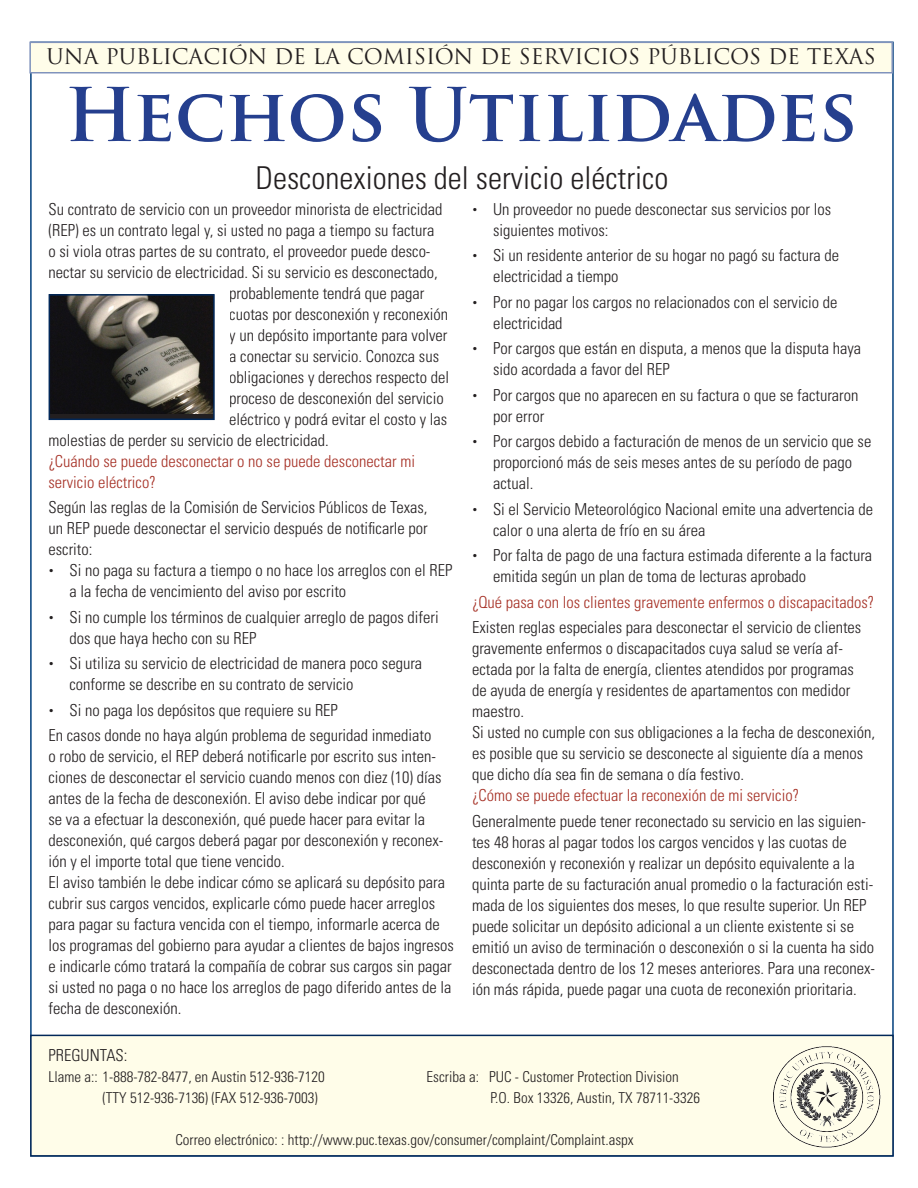
<style>
.page{position:relative;width:918px;height:1188px;background:#fff}
.page>*{position:absolute;margin:0;border:0;box-sizing:border-box;transform-origin:0 0}
.Black_headers{font:700 72px "Trajan Pro";color:#253f8e}
.t1{font:300 condensed 31.5px "Univers LT Std";color:#231f20}
.Black_headers-2{font:21px "Trajan Pro";color:#231f20}
.Bullets{font:300 condensed 16.5px/21px "Univers LT Std";color:#231f20}
.Red_sub_headers{font:300 condensed 16.5px/21px "Univers LT Std";color:#a63126}
.t2{font:300 condensed 15px "Univers LT Std";color:#231f20}
.s1{font-family:"Mrs Eaves OT";font-weight:400;font-stretch:normal;font-size:21px}
</style>
<div class="page">
<div style="left:30px;top:42px;width:864px;height:1115px;background:#fff;border:2px solid #003f7c"></div>
<div style="left:29px;top:42px;width:864px;height:32px;background:#fffde9;border:2px solid #8093bc"></div>
<div style="left:30px;top:1035px;width:864px;height:122px;background:#fffde9;border:2px solid #022859"></div>
<svg style="left:52px;top:413px;width:160px;height:4px"></svg>
<img style="left:52px;top:297px;width:160px;height:116px">
<div style="left:49px;top:294px;width:166px;height:126px;border:2px solid #022859"></div>
<img style="left:773px;top:1046px;width:108px;height:102px">
<p class="Black_headers-2" style="left:47px;top:43px;width:831px">UNA PUBLICACIÓN DE LA COMISIÓN DE SERVICIOS PÚBLICOS DE TEXAS</p>
<p class="Black_headers" style="left:65px;top:70px;width:794px">Hechos Utilidades</p>
<p class="t1" style="left:256px;top:159px;width:414px">Desconexiones del servicio eléctrico</p>
<p class="Bullets" style="left:49px;top:199px;width:395px">Su contrato de servicio con un proveedor minorista de electricidad</p>
<p class="Bullets" style="left:49px;top:220px;width:387px">(REP) es un contrato legal y, si usted no paga a tiempo su factura</p>
<p class="Bullets" style="left:49px;top:241px;width:384px">o si viola otras partes de su contrato, el proveedor puede desco-</p>
<p class="Bullets" style="left:49px;top:262px;width:391px">nectar su servicio de electricidad. Si su servicio es desconectado,</p>
<p class="Bullets" style="left:229px;top:283px;width:197px">probablemente tendrá que pagar</p>
<p class="Bullets" style="left:229px;top:304px;width:220px">cuotas por desconexión y reconexión</p>
<p class="Bullets" style="left:229px;top:325px;width:220px">y un depósito importante para volver</p>
<p class="Bullets" style="left:229px;top:346px;width:211px">a conectar su servicio. Conozca sus</p>
<p class="Bullets" style="left:229px;top:367px;width:221px">obligaciones y derechos respecto del</p>
<p class="Bullets" style="left:229px;top:388px;width:216px">proceso de desconexión del servicio</p>
<p class="Bullets" style="left:229px;top:409px;width:220px">eléctrico y podrá evitar el costo y las</p>
<p class="Bullets" style="left:49px;top:430px;width:282px">molestias de perder su servicio de electricidad.</p>
<p class="Red_sub_headers" style="left:49px;top:451px;width:368px">¿Cuándo se puede desconectar o no se puede desconectar mi servicio eléctrico?</p>
<p class="Bullets" style="left:49px;top:497px;width:381px;text-align:justify">Según las reglas de la Comisión de Servicios Públicos de Texas, un REP puede desconectar el servicio después de notificarle por escrito:</p>
<p class="Bullets" style="left:70px;top:560px;width:384px;text-indent:-21px"><span class="s1">•</span> Si no paga su factura a tiempo o no hace los arreglos con el REP a la fecha de vencimiento del aviso por escrito</p>
<p class="Bullets" style="left:70px;top:607px;width:371px;text-indent:-21px"><span class="s1">•</span> Si no cumple los términos de cualquier arreglo de pagos diferi dos que haya hecho con su REP</p>
<p class="Bullets" style="left:70px;top:653px;width:354px;text-indent:-21px"><span class="s1">•</span> Si utiliza su servicio de electricidad de manera poco segura conforme se describe en su contrato de servicio</p>
<p class="Bullets" style="left:49px;top:700px;width:291px"><span class="s1">•</span> Si no paga los depósitos que requiere su REP</p>
<p class="Bullets" style="left:49px;top:725px;width:396px">En casos donde no haya algún problema de seguridad inmediato<br>o robo de servicio, el REP deberá notificarle por escrito sus inten&shy;ciones de desconectar el servicio cuando menos con diez (10) días antes de la fecha de desconexión. El aviso debe indicar por qué se va a efectuar la desconexión, qué puede hacer para evitar la desconexión, qué cargos deberá pagar por desconexión y reconex&shy;ión y el importe total que tiene vencido.</p>
<p class="Bullets" style="left:49px;top:872px;width:407px">El aviso también le debe indicar cómo se aplicará su depósito para cubrir sus cargos vencidos, explicarle cómo puede hacer arreglos para pagar su factura vencida con el tiempo, informarle acerca de los programas del gobierno para ayudar a clientes de bajos ingresos e indicarle cómo tratará la compañía de cobrar sus cargos sin pagar si usted no paga o no hace los arreglos de pago diferido antes de la fecha de desconexión.</p>
<p class="Bullets" style="left:493px;top:199px;width:340px;text-indent:-21px"><span class="s1">•</span> Un proveedor no puede desconectar sus servicios por los siguientes motivos:</p>
<p class="Bullets" style="left:493px;top:245px;width:348px;text-indent:-21px"><span class="s1">•</span> Si un residente anterior de su hogar no pagó su factura de electricidad a tiempo</p>
<p class="Bullets" style="left:493px;top:292px;width:346px;text-indent:-21px"><span class="s1">•</span> Por no pagar los cargos no relacionados con el servicio de electricidad</p>
<p class="Bullets" style="left:493px;top:338px;width:370px;text-indent:-21px"><span class="s1">•</span> Por cargos que están en disputa, a menos que la disputa haya sido acordada a favor del REP</p>
<p class="Bullets" style="left:493px;top:385px;width:367px;text-indent:-21px"><span class="s1">•</span> Por cargos que no aparecen en su factura o que se facturaron por error</p>
<p class="Bullets" style="left:493px;top:431px;width:380px;text-indent:-21px"><span class="s1">•</span> Por cargos debido a facturación de menos de un servicio que se proporcionó más de seis meses antes de su período de pago actual.</p>
<p class="Bullets" style="left:493px;top:499px;width:382px;text-indent:-21px"><span class="s1">•</span> Si el Servicio Meteorológico Nacional emite una advertencia de calor o una alerta de frío en su área</p>
<p class="Bullets" style="left:493px;top:545px;width:381px;text-indent:-21px"><span class="s1">•</span> Por falta de pago de una factura estimada diferente a la factura emitida según un plan de toma de lecturas aprobado</p>
<p class="Red_sub_headers" style="left:472px;top:592px;width:404px">¿Qué pasa con los clientes gravemente enfermos o discapacitados?</p>
<p class="Bullets" style="left:472px;top:617px;width:391px">Existen reglas especiales para desconectar el servicio de clientes gravemente enfermos o discapacitados cuya salud se vería af&shy;ectada por la falta de energía, clientes atendidos por programas de ayuda de energía y residentes de apartamentos con medidor maestro.</p>
<p class="Bullets" style="left:472px;top:722px;width:405px">Si usted no cumple con sus obligaciones a la fecha de desconexión, es posible que su servicio se desconecte al siguiente día a menos que dicho día sea fin de semana o día festivo.</p>
<p class="Red_sub_headers" style="left:472px;top:785px;width:329px">¿Cómo se puede efectuar la reconexión de mi servicio?</p>
<p class="Bullets" style="left:472px;top:811px;width:405px">Generalmente puede tener reconectado su servicio en las siguien&shy;tes 48 horas al pagar todos los cargos vencidos y las cuotas de desconexión y reconexión y realizar un depósito equivalente a la quinta parte de su facturación anual promedio o la facturación esti&shy;mada de los siguientes dos meses, lo que resulte superior. Un REP puede solicitar un depósito adicional a un cliente existente si se emitió un aviso de terminación o desconexión o si la cuenta ha sido desconectada dentro de los 12 meses anteriores. Para una reconex&shy;ión más rápida, puede pagar una cuota de reconexión prioritaria.</p>
<p class="Bullets" style="left:49px;top:1045px;width:80px">PREGUNTAS:</p>
<p class="t2" style="left:49px;top:1068px;width:278px">Llame a:: 1-888-782-8477, en Austin 512-936-7120</p>
<p class="t2" style="left:427px;top:1068px;width:254px">Escriba a: PUC - Customer Protection Division</p>
<p class="t2" style="left:103px;top:1089px;width:217px">(TTY 512-936-7136) (FAX 512-936-7003)</p>
<p class="t2" style="left:491px;top:1089px;width:211px">P.O. Box 13326, Austin, TX 78711-3326</p>
<p class="t2" style="left:175px;top:1131px;width:460px">Correo electrónico: : http://www.puc.texas.gov/consumer/complaint/Complaint.aspx</p>
</div>
